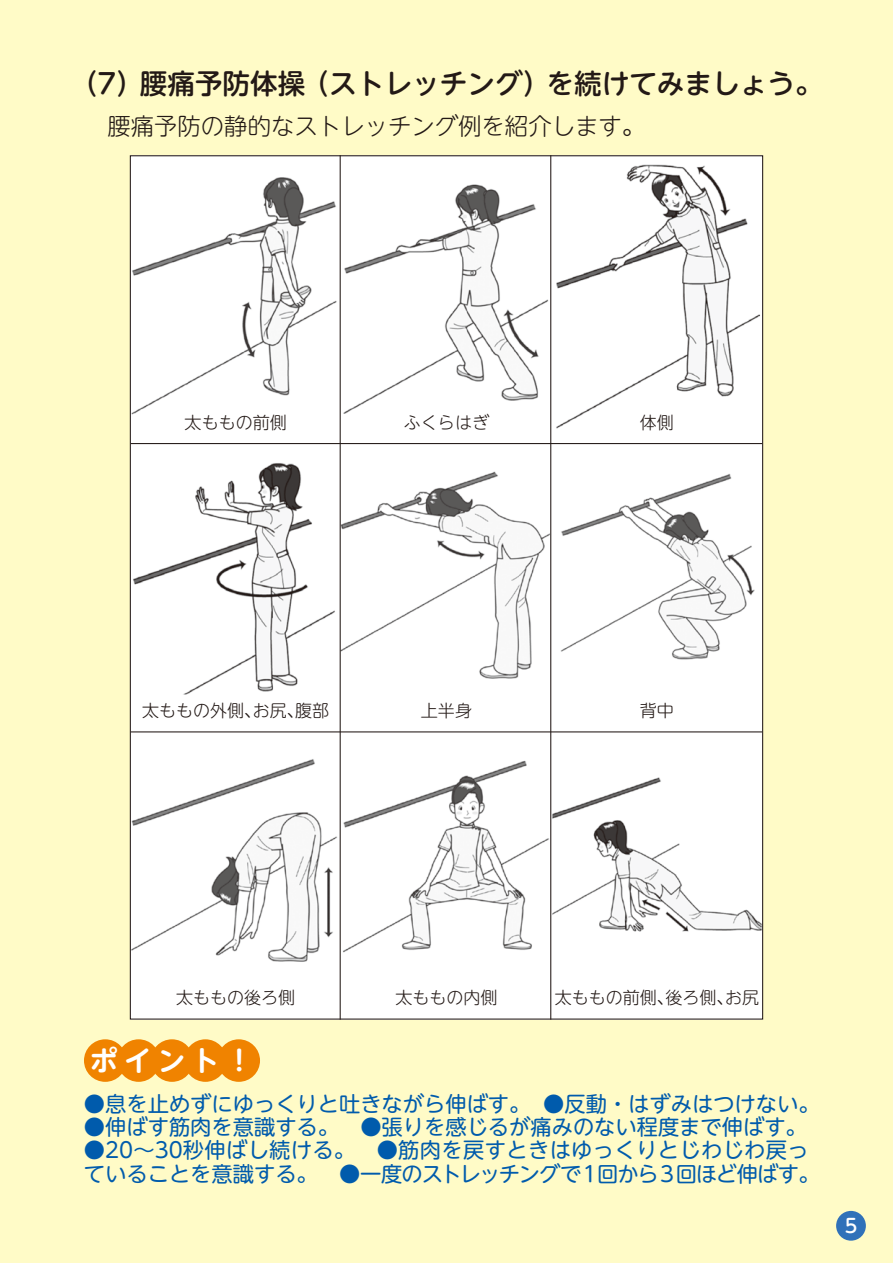
<style>
.page{position:relative;width:893px;height:1263px;background:#fffbc7}
.page>*{position:absolute;margin:0;border:0;box-sizing:border-box;transform-origin:0 0}
.t1{font:500 27.6px "UD Shin M Go Pro";color:#231916}
.t2{font:700 27.6px "UD Shin M Go Pro De";color:#fff}
.t3{font:300 23.4px "UD Shin M Go Pro";color:#231916}
.t4{font:21.3px/23.4px "UD Shin M Go Pro";color:#005bac}
.t5{font:500 19.2px "UD Shin M Go Pro";color:#fff}
.t6{font:300 16.95px "UD Shin M Go Pro";color:#231916}
</style>
<div class="page">
<img style="left:132px;top:157px;width:629px;height:860px">
<hr style="left:340px;top:155px;width:1px;height:865px;background:#231916">
<hr style="left:550px;top:155px;width:1px;height:865px;background:#231916">
<hr style="left:131px;top:443px;width:631px;height:1px;background:#231916">
<hr style="left:131px;top:731px;width:631px;height:1px;background:#231916">
<div style="left:84px;top:1039px;width:42px;height:43px;background:#f08300;border-radius:50%"></div>
<div style="left:117px;top:1039px;width:43px;height:43px;background:#f08300;border-radius:50%"></div>
<div style="left:151px;top:1039px;width:42px;height:43px;background:#f08300;border-radius:50%"></div>
<div style="left:184px;top:1039px;width:43px;height:43px;background:#f08300;border-radius:50%"></div>
<div style="left:217px;top:1039px;width:43px;height:43px;background:#f08300;border-radius:50%"></div>
<div style="left:836px;top:1211px;width:30px;height:30px;background:#3071b9;border-radius:50%"></div>
<p class="t1" style="left:70px;top:62px;width:754px">（7）腰痛予防体操（ストレッチング）を続けてみましょう。</p>
<p class="t3" style="left:107px;top:108px;width:539px">腰痛予防の静的なストレッチング例を紹介します。</p>
<p class="t6" style="left:185px;top:409px;width:104px">太ももの前側</p>
<p class="t6" style="left:404px;top:409px;width:87px">ふくらはぎ</p>
<p class="t6" style="left:640px;top:409px;width:36px">体側</p>
<p class="t6" style="left:142px;top:697px;width:189px">太ももの外側、お尻、腹部</p>
<p class="t6" style="left:421px;top:697px;width:53px">上半身</p>
<p class="t6" style="left:640px;top:697px;width:36px">背中</p>
<p class="t6" style="left:176px;top:984px;width:121px">太ももの後ろ側</p>
<p class="t6" style="left:395px;top:983px;width:104px">太ももの内側</p>
<p class="t6" style="left:555px;top:983px;width:206px">太ももの前側、後ろ側、お尻</p>
<p class="t2" style="left:90px;top:1038px;width:165px">ポイント！</p>
<p class="t4" style="left:84px;top:1091px;width:737px">●息を止めずにゆっくりと吐きながら伸ばす。　●反動・はずみはつけない。</p>
<p class="t4" style="left:84px;top:1114px;width:724px">●伸ばす筋肉を意識する。　●張りを感じるが痛みのない程度まで伸ばす。</p>
<p class="t4" style="left:84px;top:1137px;width:737px">●20～30秒伸ばし続ける。　●筋肉を戻すときはゆっくりとじわじわ戻っていることを意識する。　●一度のストレッチングで１回から３回ほど伸ばす。</p>
<p class="t5" style="left:845px;top:1210px;width:14px">5</p>
</div>
